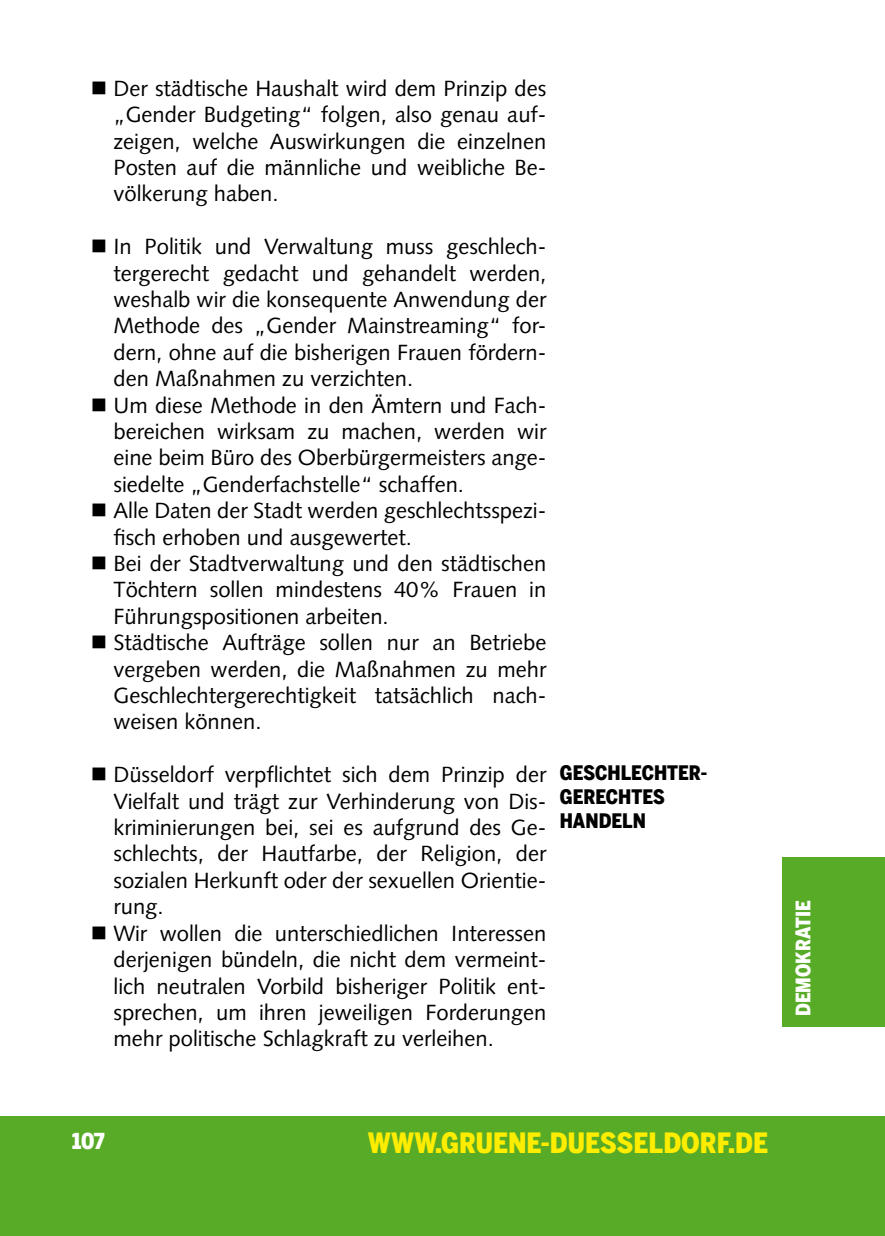
<style>
.page{position:relative;width:885px;height:1236px;background:#fff}
.page>*{position:absolute;margin:0;border:0;box-sizing:border-box;transform-origin:0 0}
.t1{font:900 28px "Benton Sans Cond";color:#ffed00}
.t2{font:22px/26.4px "Syntax";color:#000}
.t3{font:900 22px "Benton Sans Cond";color:#fff}
.t4{font:900 20px/24px "Benton Sans Cond";color:#000}
.t5{font:900 20px "Benton Sans Cond";color:#fff}
</style>
<div class="page">
<div style="left:0;top:1117px;width:884px;height:119px;background:#58ab27"></div>
<div style="left:782px;top:857px;width:102px;height:169px;background:#58ab27"></div>
<p class="t2" style="left:113px;top:75px;width:434px;text-align:justify">Der städtische Haushalt wird dem Prinzip des „Gender Budgeting“ folgen, also genau auf&shy;zeigen, welche Auswirkungen die einzelnen Posten auf die männliche und weibliche Be&shy;völkerung haben.</p>
<p class="t2" style="left:113px;top:233px;width:434px">I n Politik und Verwaltung muss geschlech&shy;tergerecht gedacht und gehandelt werden, weshalb wir die konsequente Anwendung der Methode des „Gender Mainstreaming“ for&shy;dern, ohne auf die bisherigen Frauen fördern&shy;den Maßnahmen zu verzichten.<br>U m diese Methode in den Ämtern und Fach&shy;bereichen wirksam zu machen, werden wir eine beim Büro des Oberbürgermeisters ange&shy;siedelte „Genderfachstelle“ schaffen.<br>Alle Daten der Stadt werden geschlechtsspezi&shy;fisch erhoben und ausgewertet.<br>Bei der Stadtverwaltung und den städtischen Töchtern sollen mindestens 40% Frauen in Führungspositionen arbeiten.<br>Städtische Aufträge sollen nur an Betriebe vergeben werden, die Maßnahmen zu mehr Geschlechtergerechtigkeit tatsächlich nach&shy;weisen können.</p>
<p class="t2" style="left:113px;top:761px;width:434px">Düsseldorf verpflichtet sich dem Prinzip der Vielfalt und trägt zur Verhinderung von Dis&shy;kriminierungen bei, sei es aufgrund des Ge&shy;schlechts, der Hautfarbe, der Religion, der sozialen Herkunft oder der sexuellen Orientie&shy;rung.<br>Wir wollen die unterschiedlichen I nteressen derjenigen bündeln, die nicht dem vermeint&shy;lich neutralen Vorbild bisheriger Politik ent&shy;sprechen, um ihren jeweiligen Forderungen mehr politische Schlagkraft zu verleihen.</p>
<p class="t4" style="left:559px;top:761px;width:149px">GESCHLECHTER-<br>GERECHTES<br>HANDELN</p>
<p class="t5" style="left:791px;top:1016px;width:116px;rotate:-90deg">DEMOKRATIE</p>
<p class="t3" style="left:72px;top:1128px;width:34px">107</p>
<p class="t1" style="left:368px;top:1126px;width:401px">WWW.GRUENE-DUESSELDORF.DE</p>
</div>
